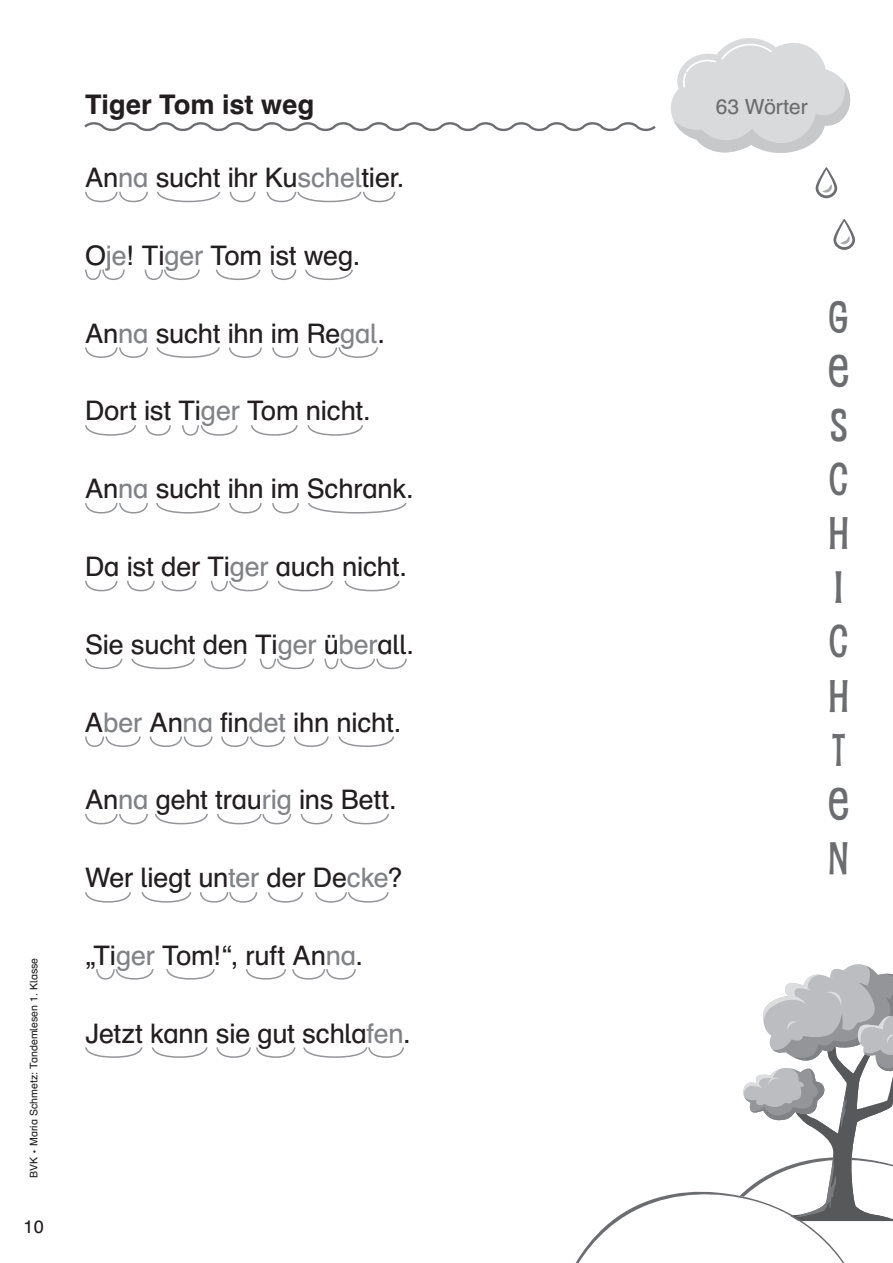
<style>
.page{position:relative;width:893px;height:1263px;background:#fff}
.page>*{position:absolute;margin:0;border:0;box-sizing:border-box;transform-origin:0 0}
.t1{font:700 45px/54px "Pupcat Rg";color:#6c6d70}
.t2{font:27px "Schulbuch Nord OT";letter-spacing:-.01em;color:#231f20}
.t3{font:700 27px "Schulbuch Nord OT";color:#231f20}
.t4{font:21px "Schulbuch Nord OT";color:#6c6d70}
.t5{font:18px "Schulbuch Nord OT";color:#231f20}
.t6{font:10.5px "Schulbuch Nord OT";color:#231f20}
.s1{color:#808285}
</style>
<div class="page">
<svg style="left:576px;top:964px;width:317px;height:299px"></svg>
<svg style="left:815px;top:167px;width:22px;height:31px"></svg>
<svg style="left:833px;top:219px;width:22px;height:31px"></svg>
<svg style="left:671px;top:38px;width:179px;height:115px"></svg>
<svg style="left:84px;top:122px;width:572px;height:10px"></svg>
<svg style="left:85px;top:892px;width:46px;height:11px"></svg>
<svg style="left:96px;top:969px;width:58px;height:11px"></svg>
<svg style="left:166px;top:969px;width:49px;height:11px"></svg>
<svg style="left:245px;top:969px;width:111px;height:11px"></svg>
<svg style="left:85px;top:1047px;width:58px;height:11px"></svg>
<svg style="left:151px;top:1047px;width:57px;height:11px"></svg>
<svg style="left:216px;top:1047px;width:80px;height:11px"></svg>
<svg style="left:303px;top:1047px;width:101px;height:11px"></svg>
<svg style="left:268px;top:892px;width:36px;height:11px"></svg>
<svg style="left:315px;top:892px;width:74px;height:11px"></svg>
<svg style="left:199px;top:892px;width:59px;height:11px"></svg>
<svg style="left:141px;top:892px;width:51px;height:11px"></svg>
<svg style="left:85px;top:580px;width:33px;height:12px"></svg>
<svg style="left:85px;top:658px;width:38px;height:12px"></svg>
<svg style="left:85px;top:736px;width:56px;height:11px"></svg>
<svg style="left:338px;top:736px;width:56px;height:11px"></svg>
<svg style="left:294px;top:736px;width:35px;height:11px"></svg>
<svg style="left:221px;top:736px;width:64px;height:11px"></svg>
<svg style="left:203px;top:658px;width:43px;height:12px"></svg>
<svg style="left:259px;top:658px;width:56px;height:12px"></svg>
<svg style="left:324px;top:658px;width:83px;height:12px"></svg>
<svg style="left:131px;top:658px;width:64px;height:12px"></svg>
<svg style="left:127px;top:580px;width:70px;height:12px"></svg>
<svg style="left:277px;top:580px;width:56px;height:12px"></svg>
<svg style="left:344px;top:580px;width:56px;height:12px"></svg>
<svg style="left:211px;top:580px;width:58px;height:12px"></svg>
<svg style="left:229px;top:503px;width:33px;height:11px"></svg>
<svg style="left:272px;top:503px;width:27px;height:11px"></svg>
<svg style="left:308px;top:503px;width:99px;height:11px"></svg>
<svg style="left:85px;top:425px;width:51px;height:11px"></svg>
<svg style="left:307px;top:425px;width:57px;height:11px"></svg>
<svg style="left:145px;top:425px;width:26px;height:11px"></svg>
<svg style="left:182px;top:425px;width:56px;height:11px"></svg>
<svg style="left:251px;top:425px;width:47px;height:11px"></svg>
<svg style="left:85px;top:269px;width:40px;height:11px"></svg>
<svg style="left:144px;top:269px;width:56px;height:11px"></svg>
<svg style="left:216px;top:269px;width:45px;height:11px"></svg>
<svg style="left:305px;top:269px;width:48px;height:11px"></svg>
<svg style="left:271px;top:269px;width:26px;height:11px"></svg>
<svg style="left:85px;top:191px;width:63px;height:12px"></svg>
<svg style="left:85px;top:347px;width:63px;height:11px"></svg>
<svg style="left:85px;top:503px;width:63px;height:11px"></svg>
<svg style="left:300px;top:814px;width:33px;height:11px"></svg>
<svg style="left:342px;top:814px;width:47px;height:11px"></svg>
<svg style="left:217px;top:814px;width:75px;height:11px"></svg>
<svg style="left:85px;top:814px;width:123px;height:11px"></svg>
<svg style="left:149px;top:736px;width:64px;height:11px"></svg>
<svg style="left:156px;top:503px;width:64px;height:11px"></svg>
<svg style="left:228px;top:347px;width:34px;height:11px"></svg>
<svg style="left:272px;top:347px;width:27px;height:11px"></svg>
<svg style="left:308px;top:347px;width:70px;height:11px"></svg>
<svg style="left:156px;top:347px;width:64px;height:11px"></svg>
<svg style="left:229px;top:191px;width:27px;height:12px"></svg>
<svg style="left:266px;top:191px;width:130px;height:12px"></svg>
<svg style="left:157px;top:191px;width:64px;height:12px"></svg>
<p class="t6" style="left:27px;top:1178px;width:222px;rotate:-90deg">BVK • Maria Schmetz: Tandemlesen 1. Klasse</p>
<p class="t5" style="left:24px;top:1216px;width:22px">10</p>
<p class="t3" style="left:85px;top:87px;width:231px">Tiger Tom ist weg</p>
<p class="t4" style="left:716px;top:93px;width:94px">63 Wörter</p>
<p class="t2" style="left:85px;top:161px;width:321px">An<span class="s1">na</span> sucht ihr Ku<span class="s1">schel</span>tier.</p>
<p class="t2" style="left:85px;top:238px;width:277px">O<span class="s1">je</span>! Ti<span class="s1">ger</span> Tom ist weg.</p>
<p class="t2" style="left:85px;top:316px;width:301px">An<span class="s1">na</span> sucht ihn im Re<span class="s1">gal</span>.</p>
<p class="t2" style="left:85px;top:394px;width:287px">Dort ist Ti<span class="s1">ger</span> Tom nicht.</p>
<p class="t2" style="left:85px;top:472px;width:330px">An<span class="s1">na</span> sucht ihn im Schrank.</p>
<p class="t2" style="left:85px;top:550px;width:323px">Da ist der Ti<span class="s1">ger</span> auch nicht.</p>
<p class="t2" style="left:85px;top:627px;width:331px">Sie sucht den Ti<span class="s1">ger</span> ü<span class="s1">ber</span>all.</p>
<p class="t2" style="left:85px;top:705px;width:318px">A<span class="s1">ber</span> An<span class="s1">na</span> fin<span class="s1">det</span> ihn nicht.</p>
<p class="t2" style="left:85px;top:783px;width:313px">An<span class="s1">na</span> geht trau<span class="s1">rig</span> ins Bett.</p>
<p class="t2" style="left:85px;top:861px;width:320px">Wer liegt un<span class="s1">ter</span> der De<span class="s1">cke</span>?</p>
<p class="t2" style="left:85px;top:938px;width:280px">„Ti<span class="s1">ger</span> Tom!“, ruft An<span class="s1">na</span>.</p>
<p class="t2" style="left:85px;top:1016px;width:327px">Jetzt kann sie gut schla<span class="s1">fen</span>.</p>
<h1 class="t1" style="left:828px;top:289px;width:23px">G<br>E<br>S<br>C<br>H<br>I<br>C<br>H<br>T<br>E<br>N</h1>
</div>
